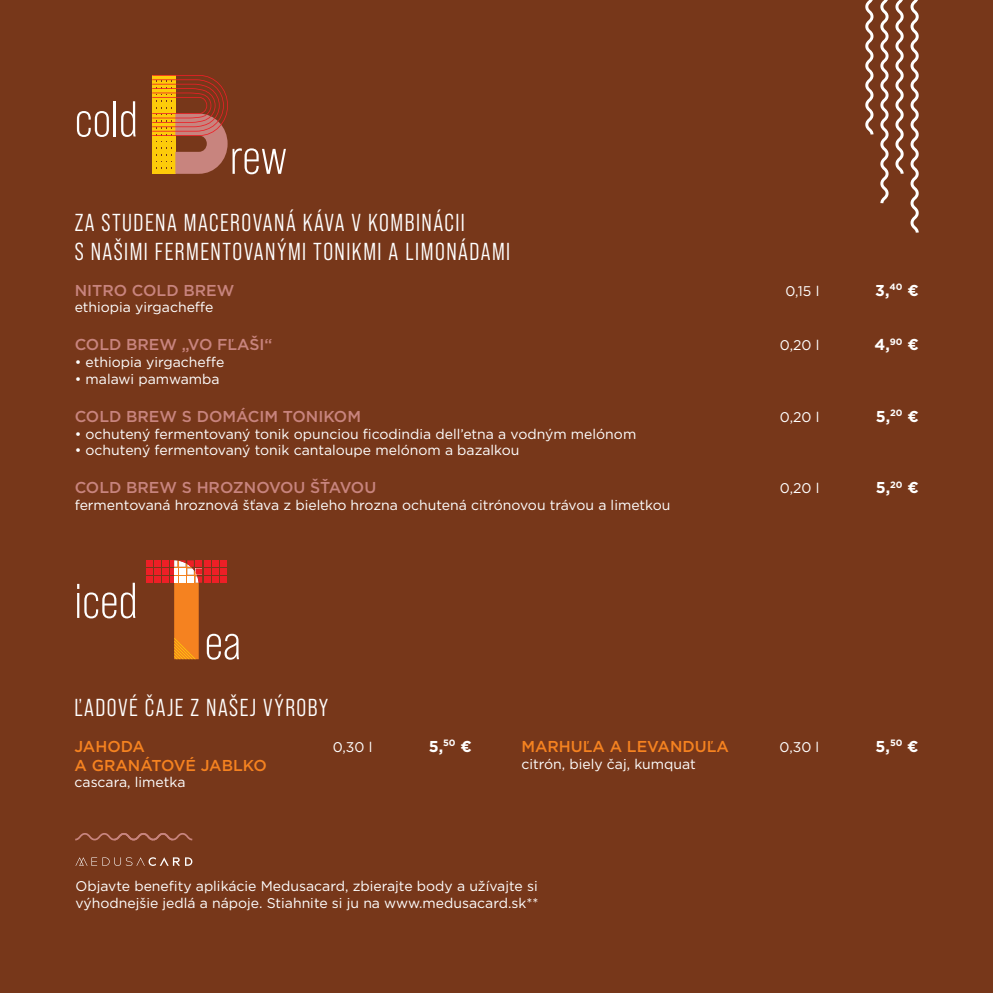
<style>
.page{position:relative;width:993px;height:993px;background:#fff}
.page>*{position:absolute;margin:0;border:0;box-sizing:border-box;transform-origin:0 0}
.t1{font:50.23px "Bebas Neue Pro";color:#fff}
.t2{font:24.5px/29.4px "Bebas Neue Pro Middle";letter-spacing:.06em;color:#fff}
.t3{font:500 15.75px "Gotham";color:#c8847e}
.t4{font:500 15.75px "Gotham";color:#f58220}
.t5{font:700 15.75px "Gotham";color:#fff}
.t6{font:14px/16.8px "Gotham";color:#fff}
</style>
<div class="page">
<div style="left:0;top:0;width:992px;height:992px;background:#77371a"></div>
<svg style="left:152px;top:75px;width:76px;height:99px"></svg>
<div style="left:146px;top:560px;width:7px;height:6px;background:#ed1f26"></div>
<div style="left:146px;top:568px;width:7px;height:6px;background:#ed1f26"></div>
<div style="left:146px;top:576px;width:7px;height:6px;background:#ed1f26"></div>
<div style="left:154px;top:560px;width:7px;height:6px;background:#ed1f26"></div>
<div style="left:154px;top:568px;width:7px;height:6px;background:#ed1f26"></div>
<div style="left:154px;top:576px;width:7px;height:6px;background:#ed1f26"></div>
<div style="left:162px;top:560px;width:7px;height:6px;background:#ed1f26"></div>
<div style="left:162px;top:568px;width:7px;height:6px;background:#ed1f26"></div>
<div style="left:162px;top:576px;width:7px;height:6px;background:#ed1f26"></div>
<div style="left:220px;top:560px;width:7px;height:6px;background:#ed1f26"></div>
<div style="left:220px;top:568px;width:7px;height:6px;background:#ed1f26"></div>
<div style="left:220px;top:576px;width:7px;height:6px;background:#ed1f26"></div>
<svg style="left:171px;top:560px;width:47px;height:99px"></svg>
<svg style="left:865px;top:0;width:54px;height:233px"></svg>
<svg style="left:75px;top:833px;width:118px;height:8px"></svg>
<svg style="left:76px;top:857px;width:116px;height:8px"></svg>
<h1 class="t1" style="left:75px;top:91px;width:65px">cold</h1>
<h1 class="t1" style="left:230px;top:128px;width:59px">rew</h1>
<h2 class="t2" style="left:75px;top:207px;width:437px">ZA STUDENA MACEROVANÁ KÁVA V KOMBINÁCII<br>S NAŠIMI FERMENTOVANÝMI TONIKMI A LIMONÁDAMI</h2>
<p class="t3" style="left:75px;top:279px;width:161px">NITRO COLD BREW</p>
<p class="t6" style="left:785px;top:282px;width:35px">0,15 l</p>
<p class="t5" style="left:875px;top:279px;width:45px">3,<sup>40</sup> €</p>
<p class="t6" style="left:75px;top:299px;width:140px">ethiopia yirgacheffe</p>
<p class="t3" style="left:75px;top:334px;width:199px">COLD BREW „VO FĽAŠI“</p>
<p class="t6" style="left:779px;top:336px;width:41px">0,20 l</p>
<p class="t5" style="left:874px;top:334px;width:46px">4,<sup>90</sup> €</p>
<p class="t6" style="left:75px;top:353px;width:151px">• ethiopia yirgacheffe</p>
<p class="t6" style="left:75px;top:370px;width:146px">• malawi pamwamba</p>
<p class="t3" style="left:75px;top:405px;width:288px">COLD BREW S DOMÁCIM TONIKOM</p>
<p class="t6" style="left:779px;top:408px;width:41px">0,20 l</p>
<p class="t5" style="left:875px;top:405px;width:44px">5,<sup>20</sup> €</p>
<p class="t6" style="left:75px;top:425px;width:563px">• ochutený fermentovaný tonik opunciou ficodindia dell’etna a vodným melónom</p>
<p class="t6" style="left:75px;top:441px;width:446px">• ochutený fermentovaný tonik cantaloupe melónom a bazalkou</p>
<p class="t3" style="left:75px;top:477px;width:303px">COLD BREW S HROZNOVOU ŠŤAVOU</p>
<p class="t6" style="left:779px;top:479px;width:41px">0,20 l</p>
<p class="t5" style="left:875px;top:477px;width:44px">5,<sup>20</sup> €</p>
<p class="t6" style="left:75px;top:496px;width:597px">fermentovaná hroznová šťava z bieleho hrozna ochutená citrónovou trávou a limetkou</p>
<h1 class="t1" style="left:74px;top:572px;width:65px">iced</h1>
<h1 class="t1" style="left:204px;top:613px;width:38px">ea</h1>
<h2 class="t2" style="left:74px;top:692px;width:255px">ĽADOVÉ ČAJE Z NAŠEJ VÝROBY</h2>
<p class="t4" style="left:75px;top:735px;width:72px">JAHODA</p>
<p class="t6" style="left:333px;top:737px;width:41px">0,30 l</p>
<p class="t5" style="left:428px;top:735px;width:44px">5,<sup>50</sup> €</p>
<p class="t4" style="left:75px;top:754px;width:194px">A GRANÁTOVÉ JABLKO</p>
<p class="t6" style="left:75px;top:773px;width:112px">cascara, limetka</p>
<p class="t4" style="left:521px;top:735px;width:209px">MARHUĽA A LEVANDUĽA</p>
<p class="t6" style="left:779px;top:737px;width:41px">0,30 l</p>
<p class="t5" style="left:875px;top:735px;width:44px">5,<sup>50</sup> €</p>
<p class="t6" style="left:521px;top:754px;width:176px">citrón, biely čaj, kumquat</p>
<p class="t6" style="left:75px;top:877px;width:464px">Objavte benefity aplikácie Medusacard, zbierajte body a užívajte si výhodnejšie jedlá a nápoje. Stiahnite si ju na www.medusacard.sk**</p>
</div>
